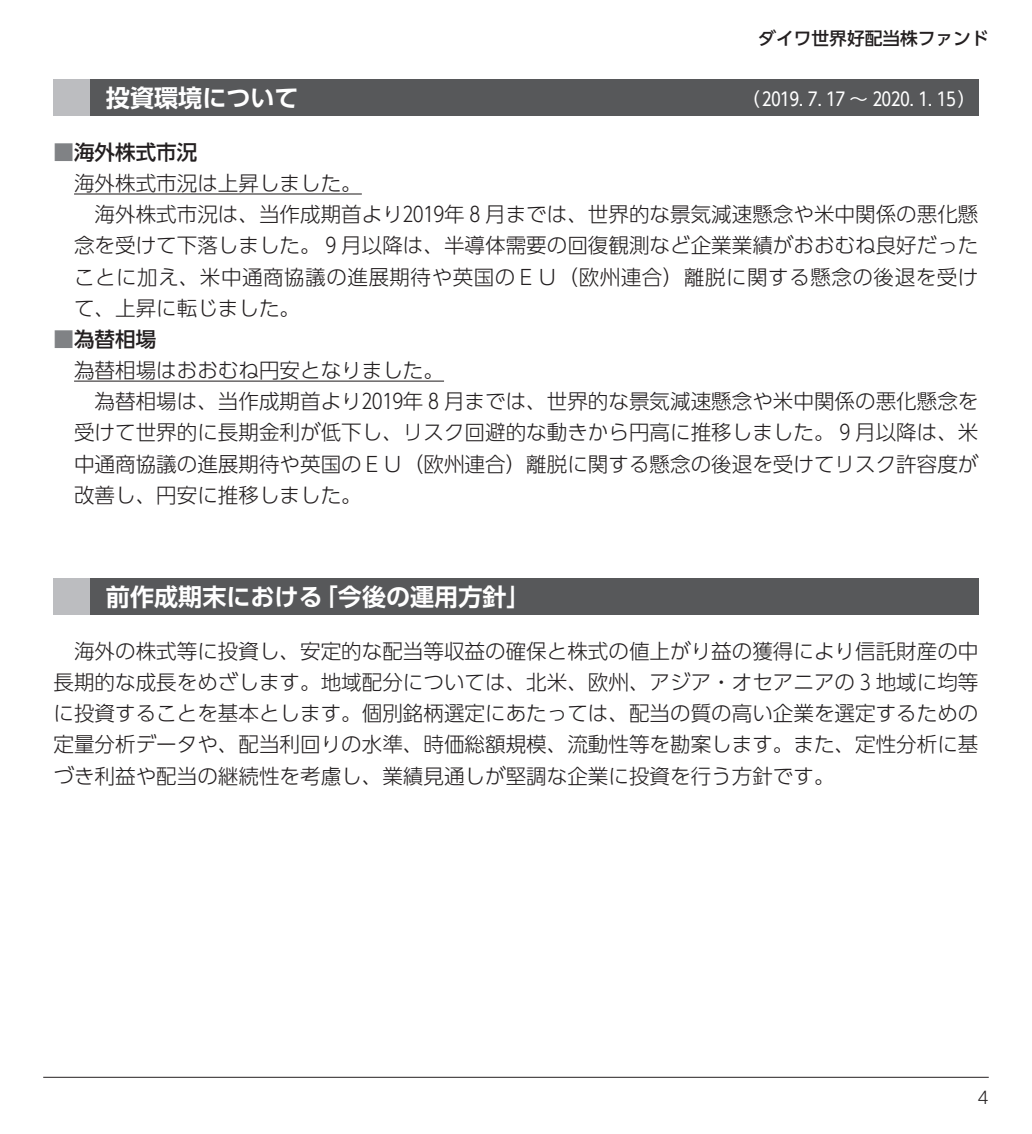
<style>
.page{position:relative;width:1032px;height:1134px;background:#fff}
.page>*{position:absolute;margin:0;border:0;box-sizing:border-box;transform-origin:0 0}
.t1{font:700 24px "UD Shin Go Pro De";color:#fff}
.t2{font:300 20.6px/31.2px "UD Shin Go Pro";color:#231f20;text-align:justify}
.t3{font:300 20.6px "UD Shin Go Pro";letter-spacing:.025em;color:#231f20}
.t4{font:500 20.6px "UD Shin Go Pro";color:#231f20}
.t5{font:18.4px "UD Shin Go Pro";color:#fff}
.t6{font:500 17.8px "UD Shin Go Pro";color:#231f20}
.t7{font:300 17px "UD Shin Go Pro";color:#231f20}
.s1{color:#808285}
</style>
<div class="page">
<hr style="left:43px;top:1077px;width:946px;height:1px;background:#231f20">
<hr style="left:74px;top:193px;width:288px;height:1px;background:#231f20">
<hr style="left:74px;top:381px;width:370px;height:1px;background:#231f20">
<div style="left:54px;top:79px;width:924px;height:37px;background:#57585a"></div>
<div style="left:54px;top:79px;width:36px;height:37px;background:#bcbdc0"></div>
<div style="left:54px;top:578px;width:924px;height:37px;background:#57585a"></div>
<div style="left:54px;top:578px;width:36px;height:37px;background:#bcbdc0"></div>
<p class="t6" style="left:758px;top:24px;width:232px">ダイワ世界好配当株ファンド</p>
<p class="t1" style="left:106px;top:78px;width:194px">投資環境について</p>
<p class="t5" style="left:741px;top:84px;width:236px">（ 2019. 7. 17 ～ 2020. 1. 15）</p>
<p class="t4" style="left:54px;top:135px;width:145px"><span class="s1">■</span>海外株式市況</p>
<p class="t2" style="left:74px;top:167px;width:289px">海外株式市況は上昇しました。</p>
<p class="t2" style="left:95px;top:198px;width:885px">海外株式市況は、当作成期首より2019年 8 月までは、世界的な景気減速懸念や米中関係の悪化懸</p>
<p class="t2" style="left:74px;top:229px;width:906px">念を受けて下落しました。 9 月以降は、半導体需要の回復観測など企業業績がおおむね良好だった</p>
<p class="t3" style="left:74px;top:260px;width:906px">ことに加え、米中通商協議の進展期待や英国のＥＵ（欧州連合）離脱に関する懸念の後退を受け</p>
<p class="t2" style="left:74px;top:292px;width:228px">て、上昇に転じました。</p>
<p class="t4" style="left:54px;top:322px;width:104px"><span class="s1">■</span>為替相場</p>
<p class="t2" style="left:74px;top:354px;width:371px">為替相場はおおむね円安となりました。</p>
<p class="t2" style="left:95px;top:385px;width:885px">為替相場は、当作成期首より2019年 8 月までは、世界的な景気減速懸念や米中関係の悪化懸念を</p>
<p class="t2" style="left:74px;top:416px;width:906px">受けて世界的に長期金利が低下し、リスク回避的な動きから円高に推移しました。 9 月以降は、米</p>
<p class="t2" style="left:74px;top:447px;width:906px">中通商協議の進展期待や英国のＥＵ（欧州連合）離脱に関する懸念の後退を受けてリスク許容度が</p>
<p class="t2" style="left:74px;top:479px;width:289px">改善し、円安に推移しました。</p>
<p class="t1" style="left:106px;top:577px;width:426px">前作成期末における「今後の運用方針」</p>
<p class="t2" style="left:54px;top:635px;width:926px;text-indent:21px">海外の株式等に投資し、安定的な配当等収益の確保と株式の値上がり益の獲得により信託財産の中長期的な成長をめざします。地域配分については、北米、欧州、アジア・オセアニアの 3 地域に均等に投資することを基本とします。個別銘柄選定にあたっては、配当の質の高い企業を選定するための定量分析データや、配当利回りの水準、時価総額規模、流動性等を勘案します。また、定性分析に基づき利益や配当の継続性を考慮し、業績見通しが堅調な企業に投資を行う方針です。</p>
<p class="t7" style="left:977px;top:1083px;width:13px">4</p>
</div>
